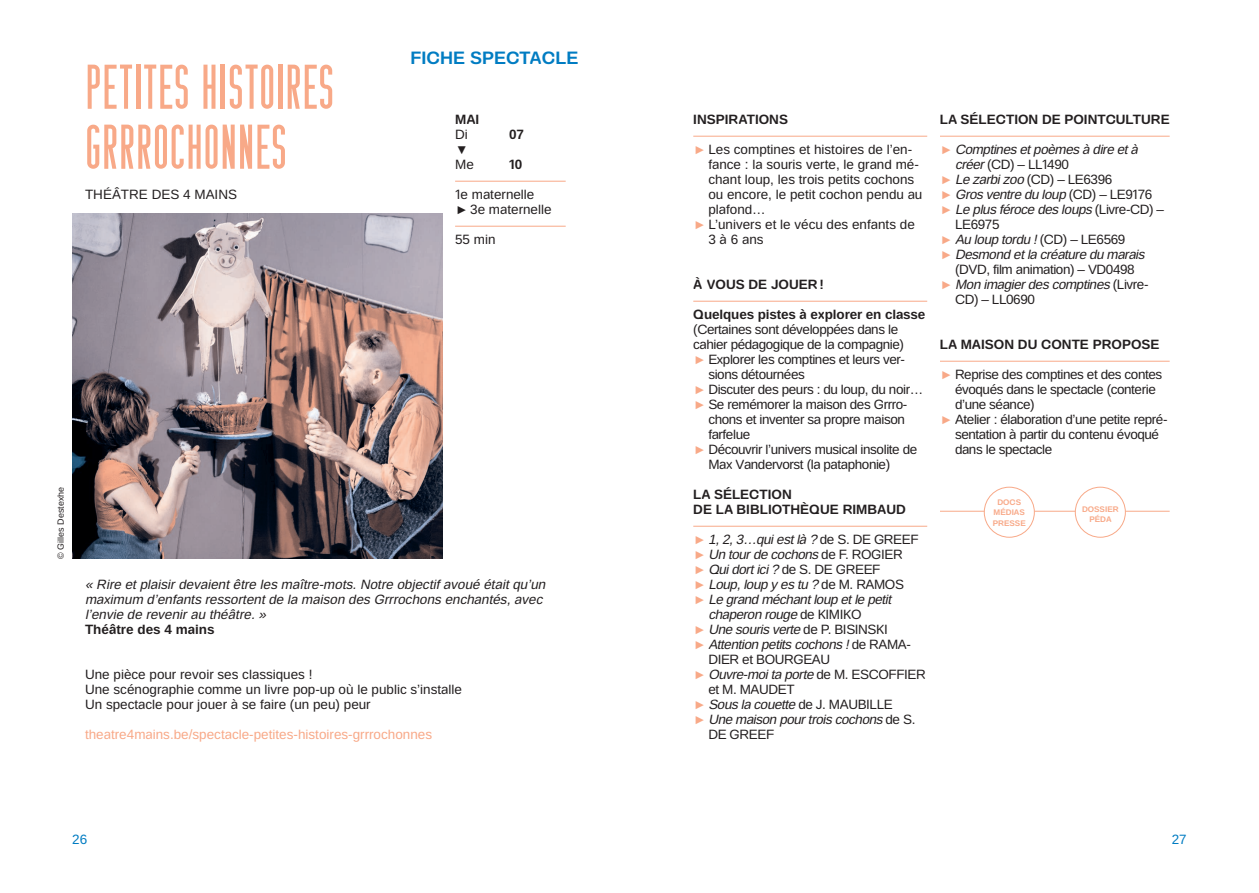
<style>
.page{position:relative;width:1259px;height:893px;background:#fff}
.page>*{position:absolute;margin:0;border:0;box-sizing:border-box;transform-origin:0 0}
.t1{font:63px/60px "DIN Eden";color:#f8a988}
.t2{font:700 18px "Liberation Eden";color:#007cc2}
.t3{font:13.5px/15px "Liberation Eden";letter-spacing:-.03em;color:#231f20}
.t4{font:italic 13.5px/15px "Liberation Eden 2014";letter-spacing:-.03em;color:#231f20}
.t5{font:13.5px/15px "Liberation Eden";color:#231f20}
.t6{font:700 13.5px/15px "Liberation Eden";color:#231f20}
.t7{font:italic 13.5px/15px "Liberation Eden 2014";color:#231f20}
.t8{font:13.5px "Liberation Eden";color:#f8a988}
.t9{font:13.5px "Liberation Eden";color:#007cc2}
.t10{font:9px "Liberation Eden";color:#231f20}
.t11{font:700 8.1px/10.5px "Liberation Eden";color:#f8a988;text-align:center}
.s1{color:#f8a988}
.s2{font-family:"Liberation Eden";font-style:normal;color:#f8a988}
.s3{font-family:"Liberation Eden";font-style:normal}
.s4{font-family:"Liberation Eden 2014";font-style:italic}
</style>
<div class="page">
<hr style="left:455px;top:181px;width:111px;height:1px;background:#f8a988">
<hr style="left:455px;top:226px;width:111px;height:1px;background:#f8a988">
<img style="left:72px;top:214px;width:370px;height:345px">
<hr style="left:693px;top:136px;width:234px;height:1px;background:#f8a988">
<hr style="left:693px;top:301px;width:234px;height:1px;background:#f8a988">
<hr style="left:693px;top:526px;width:234px;height:1px;background:#f8a988">
<hr style="left:940px;top:136px;width:229px;height:1px;background:#f8a988">
<hr style="left:940px;top:361px;width:229px;height:1px;background:#f8a988">
<hr style="left:940px;top:511px;width:229px;height:1px;background:#f8a988">
<div style="left:984px;top:487px;width:50px;height:50px;background:#fff;border-radius:50%"></div>
<div style="left:984px;top:487px;width:50px;height:50px;border:1px solid #f8a988;border-radius:50%"></div>
<div style="left:1075px;top:487px;width:50px;height:50px;background:#fff;border-radius:50%"></div>
<div style="left:1075px;top:487px;width:50px;height:50px;border:1px solid #f8a988;border-radius:50%"></div>
<h1 class="t1" style="left:85px;top:57px;width:251px">PETITES HISTOIRES<br>GRRROCHONNES</h1>
<p class="t5" style="left:85px;top:187px;width:154px">THÉÂTRE DES 4 MAINS</p>
<h2 class="t2" style="left:410px;top:45px;width:170px">FICHE SPECTACLE</h2>
<p class="t6" style="left:455px;top:111px;width:26px">MAI</p>
<p class="t3" style="left:455px;top:127px;width:14px">Di</p>
<p class="t6" style="left:509px;top:126px;width:17px">07</p>
<p class="t3" style="left:455px;top:142px;width:20px">▼<br>Me</p>
<p class="t6" style="left:509px;top:156px;width:15px">10</p>
<p class="t5" style="left:455px;top:187px;width:98px">1e maternelle ►3e maternelle</p>
<p class="t3" style="left:455px;top:232px;width:42px">55 min</p>
<p class="t10" style="left:55px;top:559px;width:73px;rotate:-90deg">© Gilles Destexhe</p>
<p class="t7" style="left:85px;top:577px;width:462px">« Rire et plaisir devaient être les maître-mots. Notre objectif avoué était qu’un maximum d’enfants ressortent de la maison des Grrrochons enchantés, avec l’envie de revenir au théâtre. »</p>
<p class="t6" style="left:85px;top:621px;width:131px">Théâtre des 4 mains</p>
<p class="t5" style="left:85px;top:667px;width:378px">Une pièce pour revoir ses classiques !<br>Une scénographie comme un livre pop-up où le public s’installe<br>Un spectacle pour jouer à se faire (un peu) peur</p>
<p class="t8" style="left:85px;top:726px;width:348px">theatre4mains.be/spectacle-petites-histoires-grrrochonnes</p>
<p class="t6" style="left:693px;top:111px;width:96px">INSPIRATIONS</p>
<p class="t5" style="left:693px;top:142px;width:220px"><span class="s1">►</span> Les comptines et histoires de l’en-</p>
<p class="t5" style="left:708px;top:157px;width:212px">fance : la souris verte, le grand mé-</p>
<p class="t5" style="left:708px;top:172px;width:207px">chant loup, les trois petits cochons</p>
<p class="t5" style="left:708px;top:187px;width:216px">ou encore, le petit cochon pendu au</p>
<p class="t5" style="left:708px;top:202px;width:59px">plafond…</p>
<p class="t5" style="left:693px;top:217px;width:223px"><span class="s1">►</span> L’univers et le vécu des enfants de</p>
<p class="t3" style="left:708px;top:232px;width:57px">3 à 6 ans</p>
<p class="t6" style="left:693px;top:276px;width:132px">À VOUS DE JOUER!</p>
<p class="t6" style="left:693px;top:306px;width:234px">Quelques pistes à explorer en classe</p>
<p class="t3" style="left:693px;top:322px;width:206px">(Certaines sont développées dans le</p>
<p class="t3" style="left:693px;top:337px;width:212px">cahier pédagogique de la compagnie)</p>
<p class="t3" style="left:693px;top:352px;width:213px"><span class="s1">►</span> Explorer les comptines et leurs ver-</p>
<p class="t3" style="left:708px;top:367px;width:98px">sions détournées</p>
<p class="t3" style="left:693px;top:382px;width:231px"><span class="s1">►</span> Discuter des peurs : du loup, du noir…</p>
<p class="t3" style="left:693px;top:397px;width:216px"><span class="s1">►</span> Se remémorer la maison des Grrro-</p>
<p class="t3" style="left:708px;top:412px;width:198px">chons et inventer sa propre maison</p>
<p class="t3" style="left:708px;top:427px;width:43px">farfelue</p>
<p class="t3" style="left:693px;top:442px;width:225px"><span class="s1">►</span> Découvrir l’univers musical insolite de</p>
<p class="t3" style="left:708px;top:457px;width:183px">Max Vandervorst (la pataphonie)</p>
<p class="t6" style="left:693px;top:486px;width:214px">LA SÉLECTION<br>DE LA BIBLIOTHÈQUE RIMBAUD</p>
<p class="t4" style="left:693px;top:532px;width:227px"><span class="s2">►</span>1, 2, 3…qui est là ? <span class="s3">de S. DE GREEF</span></p>
<p class="t4" style="left:693px;top:547px;width:211px"><span class="s2">►</span> Un tour de cochons <span class="s3">de F. ROGIER</span></p>
<p class="t4" style="left:693px;top:562px;width:189px"><span class="s2">►</span>Qui dort ici ? <span class="s3">de S. DE GREEF</span></p>
<p class="t4" style="left:693px;top:577px;width:212px"><span class="s2">►</span> Loup, loup y es tu ? <span class="s3">de M. RAMOS</span></p>
<p class="t4" style="left:693px;top:592px;width:199px"><span class="s2">►</span>Le grand méchant loup et le petit</p>
<p class="t4" style="left:708px;top:607px;width:155px">chaperon rouge <span class="s3">de KIMIKO</span></p>
<p class="t4" style="left:693px;top:622px;width:196px"><span class="s2">►</span>Une souris verte <span class="s3">de P. BISINSKI</span></p>
<p class="t4" style="left:693px;top:637px;width:219px"><span class="s2">►</span>Attention petits cochons ! <span class="s3">de RAMA-</span></p>
<p class="t3" style="left:708px;top:652px;width:123px">DIER et BOURGEAU</p>
<p class="t4" style="left:693px;top:667px;width:234px"><span class="s2">►</span> Ouvre-moi ta porte <span class="s3">de M. ESCOFFIER</span></p>
<p class="t3" style="left:708px;top:682px;width:88px">et M. MAUDET</p>
<p class="t4" style="left:693px;top:697px;width:224px"><span class="s2">►</span>Sous la couette <span class="s3">de J. MAUBILLE </span><span class="s2">►</span>Une maison pour trois cochons <span class="s3">de S.</span></p>
<p class="t3" style="left:708px;top:727px;width:67px">DE GREEF</p>
<p class="t6" style="left:940px;top:111px;width:231px">LA SÉLECTION DE POINTCULTURE</p>
<p class="t4" style="left:940px;top:142px;width:200px"><span class="s2">►</span> Comptines et poèmes à dire et à</p>
<p class="t3" style="left:940px;top:157px;width:174px;text-indent:15px"><span class="s4">créer</span> (CD) – LL1490<br><span class="s1">►</span> <span class="s4">Le zarbi zoo</span> (CD) – LE6396</p>
<p class="t4" style="left:940px;top:187px;width:226px"><span class="s2">►</span> Gros ventre du loup <span class="s3">(CD) – LE9176 </span><span class="s2">►</span> Le plus féroce des loups <span class="s3">(Livre-CD) –</span></p>
<p class="t3" style="left:955px;top:217px;width:46px">LE6975</p>
<p class="t4" style="left:940px;top:232px;width:206px"><span class="s2">►</span> Au loup tordu ! <span class="s3">(CD) – LE6569<br></span><span class="s2">►</span> Desmond et la créature du marais</p>
<p class="t3" style="left:955px;top:262px;width:181px">(DVD, film animation) – VD0498</p>
<p class="t4" style="left:940px;top:277px;width:210px"><span class="s2">►</span> Mon imagier des comptines <span class="s3">(Livre-</span></p>
<p class="t3" style="left:955px;top:292px;width:81px">CD) – LL0690</p>
<p class="t6" style="left:940px;top:336px;width:221px">LA MAISON DU CONTE PROPOSE</p>
<p class="t3" style="left:940px;top:367px;width:224px"><span class="s1">►</span> Reprise des comptines et des contes</p>
<p class="t3" style="left:955px;top:382px;width:202px">évoqués dans le spectacle (conterie</p>
<p class="t3" style="left:955px;top:397px;width:81px">d’une séance)</p>
<p class="t3" style="left:940px;top:412px;width:229px"><span class="s1">►</span> Atelier : élaboration d’une petite repré-</p>
<p class="t3" style="left:955px;top:427px;width:205px">sentation à partir du contenu évoqué</p>
<p class="t3" style="left:955px;top:442px;width:99px">dans le spectacle</p>
<p class="t11" style="left:992px;top:496px;width:35px">DOCS<br>MÉDIAS<br>PRESSE</p>
<p class="t11" style="left:1082px;top:503px;width:38px">DOSSIER<br>PÉDA</p>
<p class="t9" style="left:72px;top:831px;width:17px">26</p>
<p class="t9" style="left:1171px;top:831px;width:16px">27</p>
</div>
